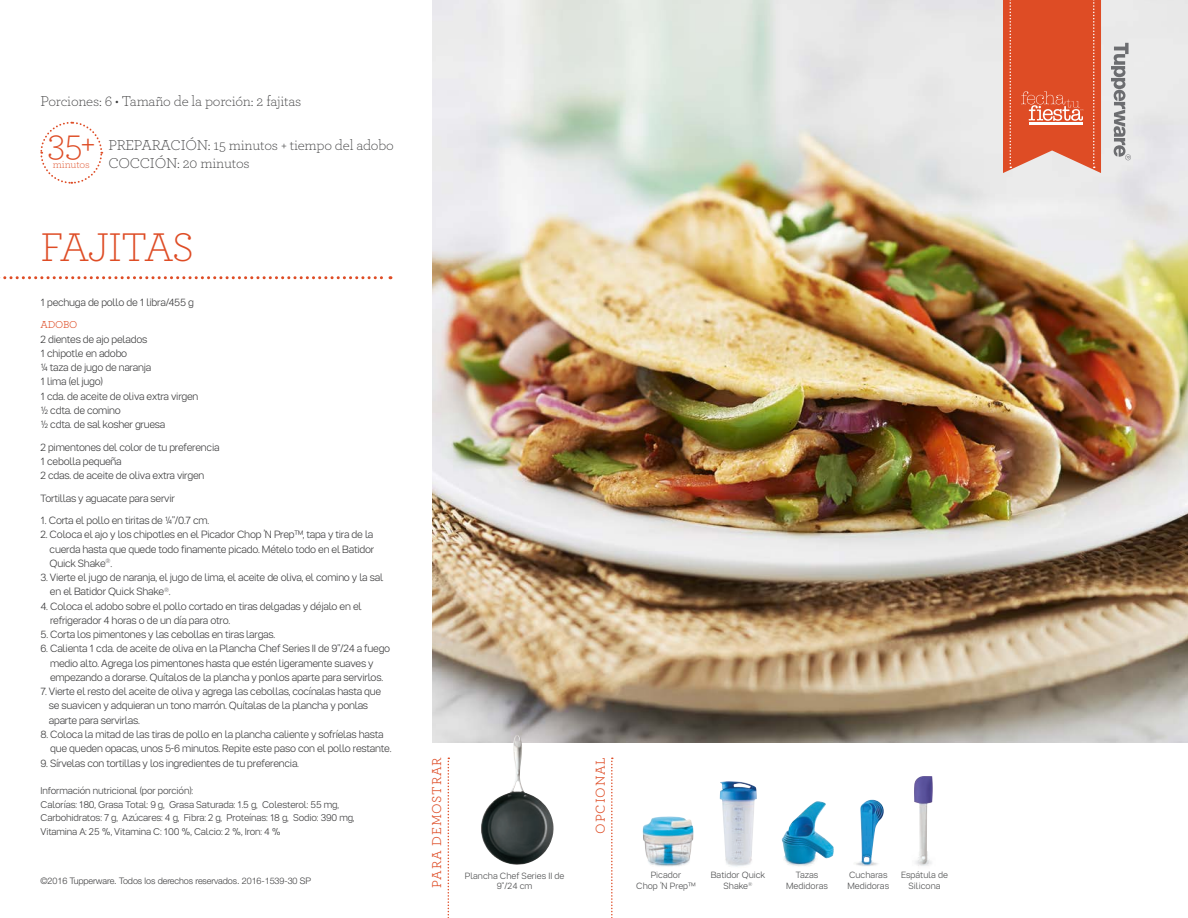
<style>
.page{position:relative;width:1188px;height:918px;background:#fff}
.page>*{position:absolute;margin:0;border:0;box-sizing:border-box;transform-origin:0 0}
.Recipe_Copy_7_5_10{font:300 42px "Archer";letter-spacing:-.04em;color:#de4c25}
.Recipe_Copy_7_5_10-2{font:300 39px "Archer";color:#de4c25}
.Recipe_Copy_7_5_10-3{font:300 15px "Archer";letter-spacing:-.015em;color:#3e3e3f}
.Recipe_Copy_7_5_10-4{font:13.5px "Archer";letter-spacing:.06em;color:#de4c25}
.Recipe_Copy_7_5_10-5{font:300 11.25px "Archer";letter-spacing:-.02em;color:#de4c25}
.Recipe_Copy_7_5_10-6{font:300 10.5px/14.2px "Tupper PRO";letter-spacing:-.025em;color:#3e3e3f}
.Recipe_Copy_7_5_10-7{font:10.5px "Archer";letter-spacing:-.025em;color:#de4c25}
.Nutritionals_6_5_9{font:300 9.75px/13.5px "Tupper PRO";letter-spacing:-.015em;color:#3e3e3f}
.Product_Silos_6_7{font:300 9px/10.5px "Tupper PRO";color:#4b4c4d;text-align:center}
.t1{font:300 9px "Helvetica Neue LT Pro";letter-spacing:-.01em;color:#3e3e3f}
</style>
<div class="page">
<img style="left:432px;top:0;width:756px;height:742px">
<svg style="left:448px;top:758px;width:1px;height:160px"></svg>
<svg style="left:611px;top:758px;width:2px;height:160px"></svg>
<svg style="left:40px;top:121px;width:63px;height:63px"></svg>
<svg style="left:1003px;top:0;width:98px;height:173px;background:#e05d3b"></svg>
<svg style="left:1111px;top:43px;width:20px;height:117px;background:#bbbbbc"></svg>
<img style="left:914px;top:776px;width:19px;height:90px">
<img style="left:782px;top:801px;width:52px;height:66px">
<img style="left:856px;top:800px;width:28px;height:66px">
<img style="left:643px;top:816px;width:51px;height:51px">
<img style="left:720px;top:781px;width:37px;height:86px">
<img style="left:481px;top:735px;width:73px;height:130px">
<svg style="left:0;top:276px;width:391px;height:3px"></svg>
<p class="Recipe_Copy_7_5_10-3" style="left:40px;top:91px;width:262px">Porciones: 6 • Tamaño de la porción: 2 fajitas</p>
<p class="Recipe_Copy_7_5_10-3" style="left:108px;top:135px;width:287px">PREPARACIÓN: 15 minutos + tiempo del adobo</p>
<p class="Recipe_Copy_7_5_10-3" style="left:108px;top:153px;width:143px">COCCIÓN: 20 minutos</p>
<p class="Recipe_Copy_7_5_10-2" style="left:47px;top:116px;width:50px">35+</p>
<p class="Recipe_Copy_7_5_10-5" style="left:53px;top:157px;width:38px">minutos</p>
<p class="Recipe_Copy_7_5_10" style="left:40px;top:219px;width:155px">FAJITAS</p>
<p class="Recipe_Copy_7_5_10-6" style="left:40px;top:295px;width:155px">1 pechuga de pollo de 1 libra/455 g</p>
<p class="Recipe_Copy_7_5_10-7" style="left:40px;top:318px;width:38px">ADOBO</p>
<p class="Recipe_Copy_7_5_10-6" style="left:40px;top:332px;width:108px">2 dientes de ajo pelados</p>
<p class="Recipe_Copy_7_5_10-6" style="left:40px;top:346px;width:88px">1 chipotle en adobo</p>
<p class="Recipe_Copy_7_5_10-6" style="left:40px;top:360px;width:112px">¼ taza de jugo de naranja</p>
<p class="Recipe_Copy_7_5_10-6" style="left:40px;top:375px;width:64px">1 lima (el jugo)</p>
<p class="Recipe_Copy_7_5_10-6" style="left:40px;top:389px;width:159px">1 cda. de aceite de oliva extra virgen</p>
<p class="Recipe_Copy_7_5_10-6" style="left:40px;top:403px;width:82px">½ cdta. de comino</p>
<p class="Recipe_Copy_7_5_10-6" style="left:40px;top:417px;width:126px">½ cdta. de sal kosher gruesa</p>
<p class="Recipe_Copy_7_5_10-6" style="left:40px;top:440px;width:181px">2 pimentones del color de tu preferencia</p>
<p class="Recipe_Copy_7_5_10-6" style="left:40px;top:454px;width:83px">1 cebolla pequeña</p>
<p class="Recipe_Copy_7_5_10-6" style="left:40px;top:468px;width:165px">2 cdas. de aceite de oliva extra virgen</p>
<p class="Recipe_Copy_7_5_10-6" style="left:40px;top:491px;width:136px">Tortillas y aguacate para servir</p>
<p class="Recipe_Copy_7_5_10-6" style="left:40px;top:513px;width:170px">1. Corta el pollo en tiritas de ¼"/0.7 cm.</p>
<p class="Recipe_Copy_7_5_10-6" style="left:50px;top:528px;width:326px;text-align:justify;text-indent:-9px">2. Coloca el ajo y los chipotles en el Picador Chop ’N Prep™, tapa y tira de la cuerda hasta que quede todo finamente picado. Mételo todo en el Batidor Quick Shake<sup>®</sup>.</p>
<p class="Recipe_Copy_7_5_10-6" style="left:50px;top:570px;width:335px;text-indent:-9px">3. Vierte el jugo de naranja, el jugo de lima, el aceite de oliva, el comino y la sal en el Batidor Quick Shake<sup>®</sup>.</p>
<p class="Recipe_Copy_7_5_10-6" style="left:50px;top:599px;width:313px;text-indent:-10px">4. Coloca el adobo sobre el pollo cortado en tiras delgadas y déjalo en el refrigerador 4 horas o de un día para otro.</p>
<p class="Recipe_Copy_7_5_10-6" style="left:40px;top:627px;width:236px">5. Corta los pimentones y las cebollas en tiras largas.</p>
<p class="Recipe_Copy_7_5_10-6" style="left:50px;top:642px;width:342px;text-indent:-10px">6. Calienta 1 cda. de aceite de oliva en la Plancha Chef Series II de 9"/24 a fuego medio alto. Agrega los pimentones hasta que estén ligeramente suaves y empezando a dorarse. Quítalos de la plancha y ponlos aparte para servirlos.</p>
<p class="Recipe_Copy_7_5_10-6" style="left:49px;top:684px;width:334px;text-indent:-8px">7. Vierte el resto del aceite de oliva y agrega las cebollas, cocínalas hasta que se suavicen y adquieran un tono marrón. Quítalas de la plancha y ponlas aparte para servirlas.</p>
<p class="Recipe_Copy_7_5_10-6" style="left:50px;top:727px;width:343px;text-indent:-10px">8. Coloca la mitad de las tiras de pollo en la plancha caliente y sofríelas hasta que queden opacas, unos 5-6 minutos. Repite este paso con el pollo restante.</p>
<p class="Recipe_Copy_7_5_10-6" style="left:40px;top:756px;width:260px">9. Sírvelas con tortillas y los ingredientes de tu preferencia.</p>
<p class="Nutritionals_6_5_9" style="left:40px;top:784px;width:154px">Información nutricional (por porción):</p>
<p class="Nutritionals_6_5_9" style="left:40px;top:798px;width:316px">Calorías: 180, Grasa Total: 9 g, Grasa Saturada: 1.5 g, Colesterol: 55 mg,<br>Carbohidratos: 7 g, Azúcares: 4 g, Fibra: 2 g, Proteínas: 18 g, Sodio: 390 mg,<br>Vitamina A: 25 %, Vitamina C: 100 %, Calcio: 2 %, Iron: 4 %</p>
<p class="Recipe_Copy_7_5_10-4" style="left:428px;top:888px;width:132px;rotate:-90deg">PARA DEMOSTRAR</p>
<p class="Recipe_Copy_7_5_10-4" style="left:591px;top:834px;width:78px;rotate:-90deg">OPCIONAL</p>
<p class="t1" style="left:40px;top:875px;width:272px">©2016 Tupperware. Todos los derechos reservados. 2016-1539-30 SP</p>
<p class="Product_Silos_6_7" style="left:901px;top:870px;width:49px">Espátula de<br>Silicona</p>
<p class="Product_Silos_6_7" style="left:636px;top:870px;width:61px">Picador<br>Chop ’N Prep™</p>
<p class="Product_Silos_6_7" style="left:711px;top:870px;width:56px">Batidor Quick<br>Shake<sup>®</sup></p>
<p class="Product_Silos_6_7" style="left:786px;top:870px;width:43px">Tazas<br>Medidoras</p>
<p class="Product_Silos_6_7" style="left:847px;top:870px;width:43px;text-align:left">Cucharas<br>Medidoras</p>
<p class="Product_Silos_6_7" style="left:465px;top:870px;width:101px">Plancha Chef Series II de<br>9"/24 cm</p>
</div>
